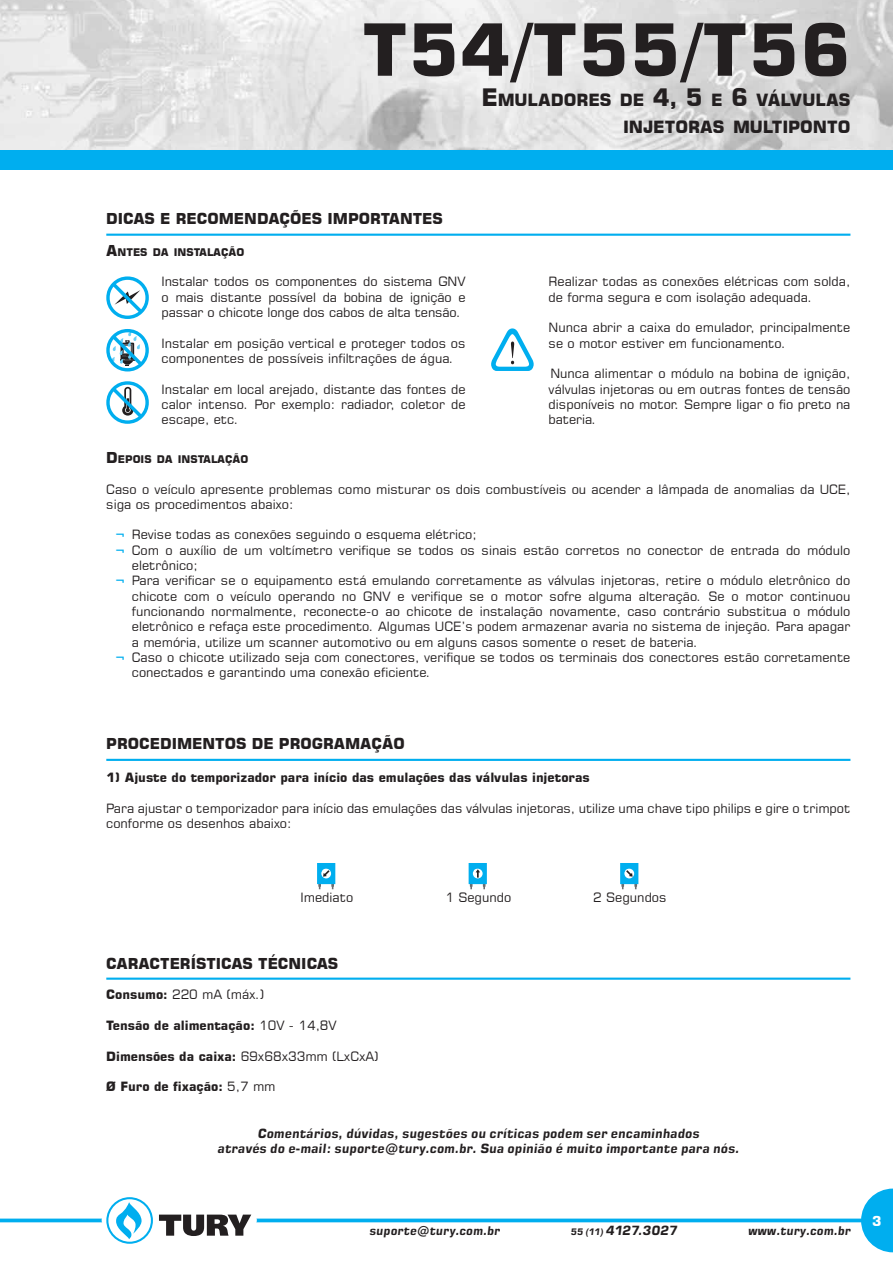
<style>
.page{position:relative;width:893px;height:1263px;background:#fff}
.page>*{position:absolute;margin:0;border:0;box-sizing:border-box;transform-origin:0 0}
.t1{font:700 72px "Square 721 BT";letter-spacing:.015em;color:#231f20}
.t2{font:700 16.8px/27.8px "Square 721 BT";letter-spacing:-.01em;color:#231f20;text-align:right}
.t3{font:700 15px "Square 721 BT";color:#231f20}
.t4{font:700 13.5px "Square 721 BT";color:#fff}
.t5{font:12.75px/15.3px "Square 721 BT";color:#231f20}
.t6{font:700 12.75px "Square 721 BT";color:#231f20}
.t7{font:italic 700 12.75px/15.3px "Square 721";letter-spacing:.01em;color:#231f20;text-align:center}
.t8{font:italic 700 12.75px "Square 721";letter-spacing:-.015em;color:#231f20}
.t9{font:italic 700 12px "Square 721";letter-spacing:.005em;color:#231f20}
.t10{font:700 10.5px "Square 721 BT";color:#231f20}
.s1{font-size:24px}
.s2{font-size:15px}
.s3{font-weight:700;color:#00aeef}
.s4{font-weight:700}
.s5{font-weight:400}
.s6{font-size:9px}
</style>
<div class="page">
<svg style="left:106px;top:276px;width:43px;height:43px"></svg>
<svg style="left:106px;top:329px;width:43px;height:42px"></svg>
<svg style="left:106px;top:381px;width:43px;height:43px"></svg>
<svg style="left:491px;top:328px;width:43px;height:43px"></svg>
<hr style="left:106px;top:234px;width:744px;height:2px;background:#00aeef">
<hr style="left:106px;top:977px;width:744px;height:3px;background:#00aeef">
<hr style="left:106px;top:759px;width:744px;height:2px;background:#00aeef">
<svg style="left:317px;top:863px;width:18px;height:26px"></svg>
<svg style="left:469px;top:863px;width:18px;height:26px"></svg>
<svg style="left:620px;top:863px;width:18px;height:26px"></svg>
<img style="left:0;top:0;width:893px;height:150px">
<div style="left:0;top:150px;width:893px;height:20px;background:#00aeef"></div>
<svg style="left:0;top:1218px;width:861px;height:4px;background:#26baf1"></svg>
<div style="left:102px;top:1198px;width:155px;height:44px;background:#fff;border-radius:50%"></div>
<svg style="left:106px;top:1197px;width:47px;height:47px"></svg>
<svg style="left:159px;top:1214px;width:92px;height:22px"></svg>
<svg style="left:861px;top:1188px;width:32px;height:64px"></svg>
<h1 class="t1" style="left:362px;top:6px;width:490px">t54/T55/T56</h1>
<h2 class="t2" style="left:481px;top:86px;width:371px"><span class="s1">E</span>MULADORES DE <span class="s1">4, 5</span> E <span class="s1">6</span> VÁLVULAS<br>INJETORAS MULTIPONTO</h2>
<p class="t3" style="left:106px;top:210px;width:22px">Dicas</p>
<p class="t3" style="left:160px;top:210px;width:27px">e reco</p>
<p class="t3" style="left:219px;top:210px;width:28px">mendaç</p>
<p class="t3" style="left:290px;top:210px;width:70px">ões importantes</p>
<p class="t10" style="left:106px;top:246px;width:140px"><span class="s2">A</span>NTES DA INSTALAÇÃO</p>
<p class="t5" style="left:162px;top:274px;width:306px;text-align:justify">Instalar todos os componentes do sistema GNV o mais distante possível da bobina de ignição e passar o chicote longe dos cabos de alta tensão.</p>
<p class="t5" style="left:162px;top:335px;width:305px">Instalar em posição vertical e proteger todos os componentes de possíveis infiltrações de água.</p>
<p class="t5" style="left:162px;top:381px;width:306px;text-align:justify">Instalar em local arejado, distante das fontes de calor intenso. Por exemplo: radiador, coletor de escape, etc.</p>
<p class="t5" style="left:549px;top:274px;width:303px">Realizar todas as conexões elétricas com solda, de forma segura e com isolação adequada.</p>
<p class="t5" style="left:549px;top:320px;width:303px">Nunca abrir a caixa do emulador, principalmente se o motor estiver em funcionamento.</p>
<p class="t5" style="left:549px;top:366px;width:303px;text-align:justify">Nunca alimentar o módulo na bobina de ignição, válvulas injetoras ou em outras fontes de tensão disponíveis no motor. Sempre ligar o fio preto na bateria.</p>
<p class="t10" style="left:106px;top:453px;width:144px"><span class="s2">D</span> EPOIS DA INSTALAÇÃO</p>
<p class="t5" style="left:106px;top:481px;width:746px">Caso o veículo apresente problemas como misturar os dois combustíveis ou acender a lâmpada de anomalias da UCE, siga os procedimentos abaixo:</p>
<p class="t5" style="left:115px;top:527px;width:363px"><span class="s3">¬</span> Revise todas as conexões seguindo o esquema elétrico;</p>
<p class="t5" style="left:115px;top:542px;width:737px"><span class="s3">¬</span> Com o auxílio de um voltímetro verifique se todos os sinais estão corretos no conector de entrada do módulo</p>
<p class="t5" style="left:132px;top:558px;width:67px">eletrônico;</p>
<p class="t5" style="left:115px;top:573px;width:737px"><span class="s3">¬</span> Para verificar se o equipamento está emulando corretamente as válvulas injetoras, retire o módulo eletrônico do</p>
<p class="t5" style="left:132px;top:588px;width:720px">chicote com o veículo operando no GNV e verifique se o motor sofre alguma alteração. Se o motor continuou</p>
<p class="t5" style="left:132px;top:603px;width:720px">funcionando normalmente, reconecte-o ao chicote de instalação novamente, caso contrário substitua o módulo</p>
<p class="t5" style="left:132px;top:619px;width:720px">eletrônico e refaça este procedimento. Algumas UCE’s podem armazenar avaria no sistema de injeção. Para apagar</p>
<p class="t5" style="left:132px;top:634px;width:568px">a memória, utilize um scanner automotivo ou em alguns casos somente o reset de bateria.</p>
<p class="t5" style="left:115px;top:649px;width:737px"><span class="s3">¬</span> Caso o chicote utilizado seja com conectores, verifique se todos os terminais dos conectores estão corretamente</p>
<p class="t5" style="left:132px;top:665px;width:301px">conectados e garantindo uma conexão eficiente.</p>
<p class="t3" style="left:106px;top:735px;width:22px">Procedi</p>
<p class="t3" style="left:177px;top:735px;width:27px">mentos</p>
<p class="t3" style="left:252px;top:735px;width:50px">de Progra</p>
<p class="t3" style="left:345px;top:735px;width:28px">mação</p>
<p class="t6" style="left:106px;top:770px;width:485px">1) Ajuste do temporizador para início das emulações das válvulas injetoras</p>
<p class="t5" style="left:106px;top:801px;width:746px">Para ajustar o temporizador para início das emulações das válvulas injetoras, utilize uma chave tipo philips e gire o trimpot conforme os desenhos abaixo:</p>
<p class="t5" style="left:300px;top:890px;width:54px">Imediato</p>
<p class="t5" style="left:445px;top:890px;width:67px">1 Segundo</p>
<p class="t5" style="left:593px;top:890px;width:75px">2 Segundos</p>
<p class="t3" style="left:106px;top:954px;width:234px">CARACTERÍSTICAS TÉCNICAS</p>
<p class="t5" style="left:106px;top:987px;width:159px"><span class="s4">Consumo:</span> 220 mA (máx.)</p>
<p class="t6" style="left:106px;top:1018px;width:232px">Tensão de alimentação: <span class="s5">10V - 14,8V</span></p>
<p class="t6" style="left:106px;top:1048px;width:274px">Dimensões da caixa: <span class="s5">69x68x33mm (LxCxA)</span></p>
<p class="t6" style="left:106px;top:1079px;width:171px">Ø Furo de fixação: <span class="s5">5,7 mm</span></p>
<p class="t7" style="left:217px;top:1126px;width:523px">Comentários, dúvidas, sugestões ou críticas podem ser encaminhados<br>através do e-mail: suporte@tury.com.br. Sua opinião é muito importante para nós.</p>
<p class="t9" style="left:369px;top:1224px;width:132px">suporte@tury.com.br</p>
<p class="t8" style="left:571px;top:1223px;width:108px"><span class="s6">55 (11)</span> 4127.3027</p>
<p class="t9" style="left:748px;top:1224px;width:104px">www.tury.com.br</p>
<p class="t4" style="left:872px;top:1213px;width:11px">3</p>
</div>
